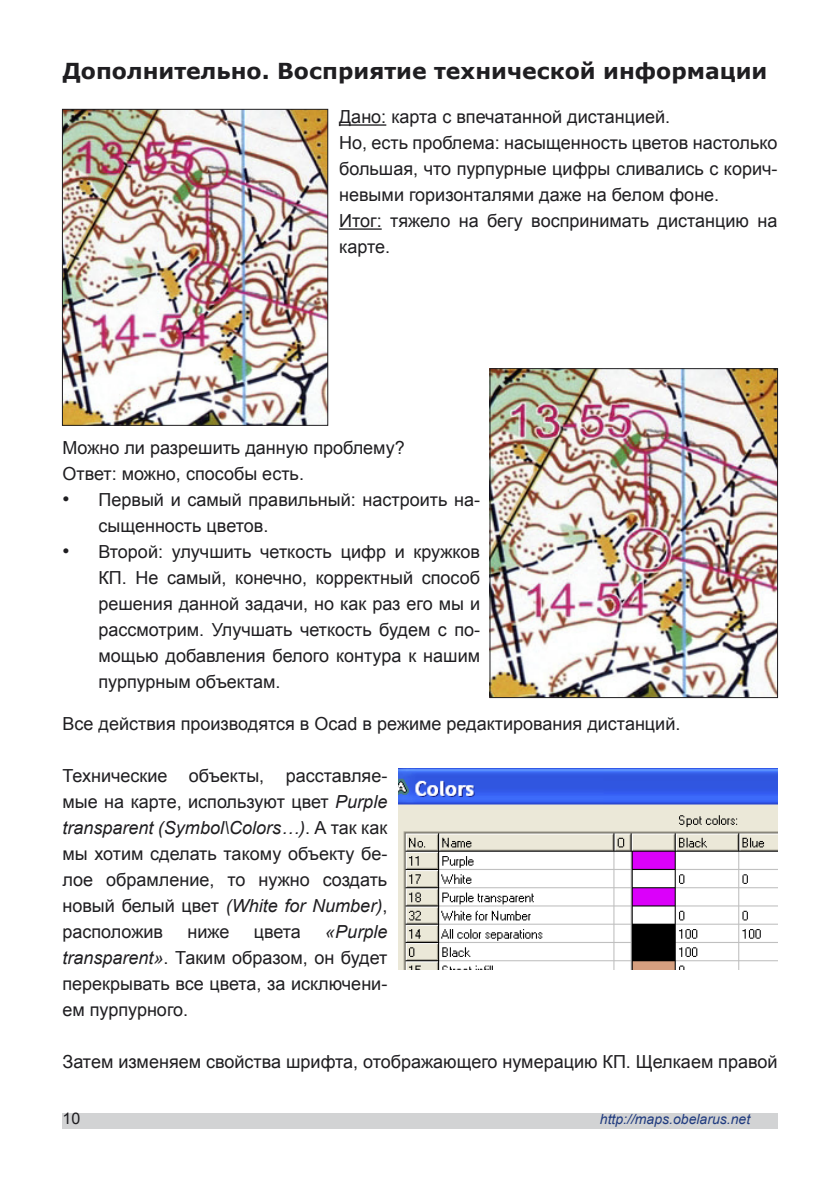
<style>
.page{position:relative;width:840px;height:1191px;background:#fff}
.page>*{position:absolute;margin:0;border:0;box-sizing:border-box;transform-origin:0 0}
.t1{font:700 22px "Verdana";color:#1f1e21}
.t2{font:18px/26px "Arial";color:#1f1e21}
.t3{font:16px "Arial";color:#1f1e21}
.t4{font:italic 14px "Arial";color:#203b7f}
.s1{font-size:20px}
.s2{font-style:italic}
</style>
<div class="page">
<div style="left:62px;top:1113px;width:715px;height:15px;background:#d2d3d4"></div>
<hr style="left:339px;top:124px;width:47px;height:2px;background:#1f1e21">
<hr style="left:339px;top:228px;width:42px;height:2px;background:#1f1e21">
<img style="left:64px;top:111px;width:262px;height:312px">
<div style="left:62px;top:109px;width:266px;height:316px;border:1px solid #1f1e21"></div>
<img style="left:491px;top:370px;width:284px;height:326px">
<div style="left:489px;top:368px;width:288px;height:330px;border:1px solid #1f1e21"></div>
<img style="left:398px;top:768px;width:379px;height:201px">
<p class="t1" style="left:62px;top:57px;width:706px">Дополнительно. Восприятие технической информации</p>
<p class="t2" style="left:339px;top:104px;width:439px">Дано: карта с впечатанной дистанцией.<br>Но, есть проблема: насыщенность цветов настолько большая, что пурпурные цифры сливались с корич&shy;невыми горизонталями даже на белом фоне.<br>Итог: тяжело на бегу воспринимать дистанцию на карте.</p>
<p class="t2" style="left:62px;top:435px;width:344px">Можно ли разрешить данную проблему?<br>Ответ: можно, способы есть.</p>
<p class="t2" style="left:98px;top:487px;width:383px;text-indent:-36px"><span class="s1">•</span> Первый и самый правильный: настроить на&shy;сыщенность цветов.</p>
<p class="t2" style="left:98px;top:539px;width:383px;text-align:justify;text-indent:-36px"><span class="s1">•</span> Второй: улучшить четкость цифр и кружков КП. Не самый, конечно, корректный способ решения данной задачи, но как раз его мы и рассмотрим. Улучшать четкость будем с по&shy;мощью добавления белого контура к нашим пурпурным объектам.</p>
<p class="t2" style="left:62px;top:711px;width:619px">Все действия производятся в Ocad в режиме редактирования дистанций.</p>
<p class="t2" style="left:62px;top:763px;width:326px;text-align:justify">Технические объекты, расставляе&shy;мые на карте, используют цвет <span class="s2">Purple transparent (Symbol\Colors…)</span>. А так как мы хотим сделать такому объекту бе&shy;лое обрамление, то нужно создать новый белый цвет <span class="s2">(White for Number)</span>, расположив</p>
<p class="t2" style="left:62px;top:918px;width:326px;text-align:justify;text-indent:263px"><span class="s2">«Purple transparent»</span>. Таким образом, он будет перекрывать все цвета, за исключени&shy;ем пурпурного.</p>
<p class="t2" style="left:62px;top:1048px;width:716px">Затем изменяем свойства шрифта, отображающего нумерацию КП. Щелкаем правой</p>
<p class="t2" style="left:187px;top:918px;width:44px">ниже</p>
<p class="t2" style="left:254px;top:918px;width:49px">цвета</p>
<p class="t3" style="left:62px;top:1108px;width:19px">10</p>
<p class="t4" style="left:599px;top:1110px;width:152px">http://maps.obelarus.net</p>
</div>
